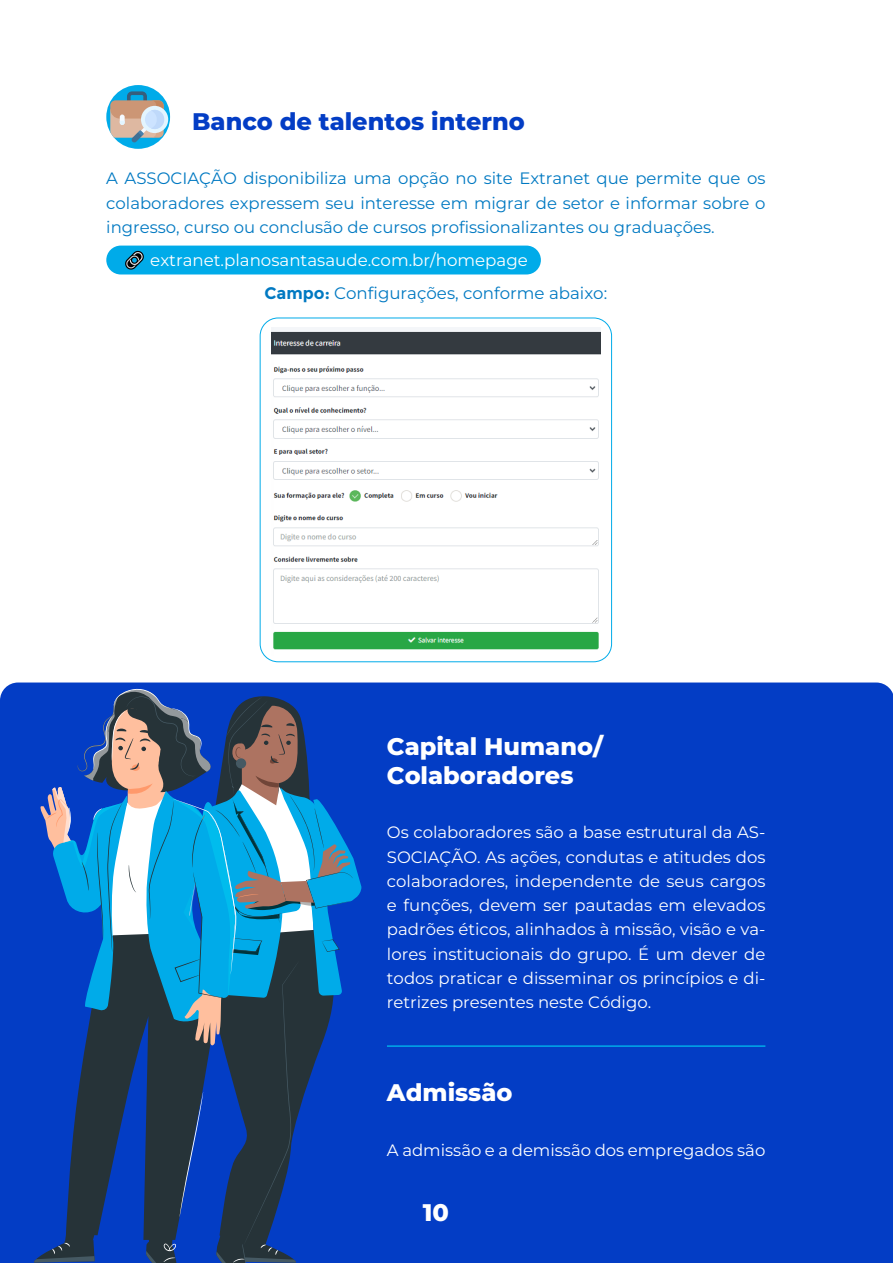
<style>
.page{position:relative;width:893px;height:1263px;background:#fff}
.page>*{position:absolute;margin:0;border:0;box-sizing:border-box;transform-origin:0 0}
.titulo{font:100 24px/29.1px "Montserrat";color:#fff}
.titulo-2{font:100 24px "Montserrat";color:#033dc5}
.texto{font:100 16.65px "Montserrat";color:#fff}
.texto-2{font:100 16.65px "Montserrat";color:#0079c2}
.texto-3{font:100 16.5px/24.3px "Montserrat";color:#fff;text-align:justify}
.texto-4{font:100 16.5px/24.3px "Montserrat";color:#0079c2;text-align:justify}
.s1{font-weight:700}
</style>
<div class="page">
<div style="left:0;top:682px;width:893px;height:581px;background:#033dc5"></div>
<div style="left:106px;top:246px;width:435px;height:28px;background:#00abe9;border-radius:14px"></div>
<img style="left:271px;top:328px;width:330px;height:322px">
<svg style="left:106px;top:85px;width:64px;height:64px"></svg>
<div style="left:141px;top:106px;width:27px;height:27px;background:#e3f5ff;border-radius:50%"></div>
<svg style="left:110px;top:91px;width:55px;height:52px;background:#a2b6bb"></svg>
<div style="left:260px;top:318px;width:352px;height:344px;border:1px solid #00abe9;border-radius:18px"></div>
<svg style="left:34px;top:688px;width:327px;height:575px;background:#265d9f"></svg>
<hr style="left:387px;top:1045px;width:378px;height:2px;background:#00abe9">
<p class="titulo-2" style="left:192px;top:105px;width:334px">Banco de talentos interno</p>
<p class="texto-4" style="left:106px;top:166px;width:661px">A ASSOCIAÇÃO disponibiliza uma opção no site Extranet que permite que os colaboradores expressem seu interesse em migrar de setor e informar sobre o ingresso, curso ou conclusão de cursos profissionalizantes ou graduações.</p>
<p class="texto" style="left:150px;top:249px;width:379px">extranet.planosantasaude.com.br/homepage</p>
<p class="texto-2" style="left:264px;top:282px;width:344px"><span class="s1">Campo:</span> Configurações, conforme abaixo:</p>
<p class="titulo" style="left:387px;top:731px;width:218px">Capital Humano/<br>Colaboradores</p>
<p class="texto-3" style="left:387px;top:820px;width:380px">Os colaboradores são a base estrutural da AS-SOCIAÇÃO. As ações, condutas e atitudes dos colaboradores, independente de seus cargos e funções, devem ser pautadas em elevados padrões éticos, alinhados à missão, visão e va&shy;lores institucionais do grupo. É um dever de todos praticar e disseminar os princípios e di&shy;retrizes presentes neste Código.</p>
<p class="titulo" style="left:387px;top:1078px;width:127px">Admissão</p>
<p class="texto-3" style="left:387px;top:1138px;width:380px">A admissão e a demissão dos empregados são</p>
<p class="titulo" style="left:423px;top:1198px;width:28px">10</p>
</div>
